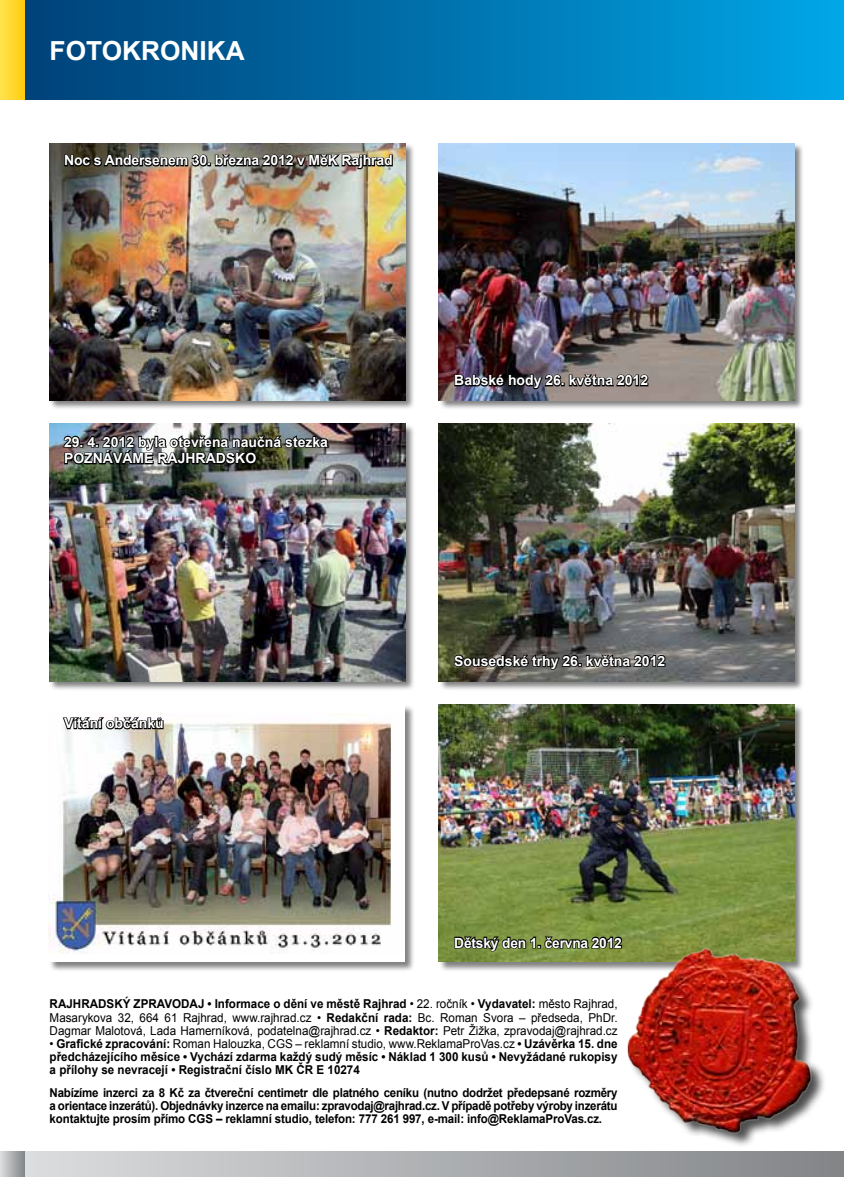
<style>
.page{position:relative;width:844px;height:1191px;background:#fff}
.page>*{position:absolute;margin:0;border:0;box-sizing:border-box;transform-origin:0 0}
.t1{font:700 26.25px "Arial";color:#fff}
.t2{font:700 14px/16.8px "Arial";color:#fff}
.t3{font:700 12.25px/13.1px "Arial";letter-spacing:-.005em;color:#000;text-align:justify;scale:.94 1}
.t4{font:12.25px/13.1px "Arial";color:#000;text-align:justify;scale:.95 1}
.t5{font:700 12.25px/13.1px "Arial";letter-spacing:-.005em;color:#000;text-align:justify;scale:.95 1}
.s1{font-weight:700}
.s2{font-weight:400}
</style>
<div class="page">
<div style="left:25px;top:0;width:818px;height:99px;background:linear-gradient(to right,#003f77,#00a5e5)"></div>
<div style="left:25px;top:1151px;width:818px;height:25px;background:linear-gradient(to right,#dbddde,#818486)"></div>
<svg style="left:0;top:1151px;width:25px;height:25px"></svg>
<svg style="left:0;top:0;width:25px;height:99px;background:#ffd72d"></svg>
<div style="left:48px;top:704px;width:366px;height:268px;background:#000;opacity:.5"></div>
<div style="left:49px;top:705px;width:355px;height:257px;background:#fff"></div>
<img style="left:49px;top:713px;width:343px;height:240px">
<svg style="left:62px;top:715px;width:102px;height:16px"></svg>
<div style="left:438px;top:142px;width:366px;height:268px;background:#000;opacity:.5"></div>
<img style="left:438px;top:143px;width:356px;height:257px">
<svg style="left:453px;top:372px;width:196px;height:18px;background:#413b3e"></svg>
<div style="left:49px;top:142px;width:366px;height:268px;background:#000;opacity:.5"></div>
<img style="left:50px;top:143px;width:355px;height:257px">
<img style="left:63px;top:143px;width:330px;height:27px">
<div style="left:438px;top:704px;width:366px;height:268px;background:#000;opacity:.5"></div>
<img style="left:438px;top:705px;width:356px;height:257px">
<svg style="left:453px;top:934px;width:170px;height:18px;background:#485527"></svg>
<div style="left:627px;top:947px;width:198px;height:200px;background:#000;opacity:.7"></div>
<img style="left:624px;top:945px;width:193px;height:196px">
<div style="left:438px;top:423px;width:366px;height:268px;background:#000;opacity:.5"></div>
<img style="left:438px;top:424px;width:356px;height:257px">
<svg style="left:452px;top:653px;width:214px;height:17px;background:#383834"></svg>
<div style="left:49px;top:423px;width:366px;height:268px;background:#000;opacity:.5"></div>
<img style="left:50px;top:424px;width:355px;height:257px">
<img style="left:62px;top:434px;width:268px;height:33px">
<h1 class="t1" style="left:50px;top:34px;width:196px">FOTOKRONIKA</h1>
<p class="t2" style="left:64px;top:153px;width:330px">Noc s Andersenem 30. března 2012 v MěK Rajhrad</p>
<p class="t2" style="left:64px;top:434px;width:265px">29. 4. 2012 byla otevřena naučná stezka<br>POZNÁVÁME RAJHRADSKO</p>
<p class="t2" style="left:64px;top:715px;width:101px">Vítání občánků</p>
<p class="t2" style="left:454px;top:372px;width:195px">Babské hody 26. května 2012</p>
<p class="t2" style="left:454px;top:653px;width:212px">Sousedské trhy 26. května 2012</p>
<p class="t2" style="left:454px;top:934px;width:169px">Dětský den 1. června 2012</p>
<p class="t4" style="left:50px;top:997px;width:599px"><span class="s1">RAJHRADSKÝ ZPRAVODAJ • Informace o dění ve městě Rajhrad</span> • 22. ročník • <span class="s1">Vydavatel:</span> město Rajhrad, Masarykova 32, 664 61 Rajhrad, www.rajhrad.cz • <span class="s1">Redakční rada:</span> Bc. Roman Svora – předseda, PhDr.<br>Dagmar Malotová, Lada Hamerníková, podatelna@rajhrad.cz • <span class="s1">Redaktor:</span> Petr Žižka, zpravodaj@rajhrad.cz</p>
<p class="t5" style="left:50px;top:1037px;width:599px"><span class="s2">•</span> Grafické zpracování: <span class="s2">Roman Halouzka, CGS – reklamní studio, www.ReklamaProVas.cz</span> • Uzávěrka 15. dne předcházejícího měsíce • Vychází zdarma každý sudý měsíc • Náklad 1 300 kusů • Nevyžádané rukopisy a přílohy se nevracejí • Registrační číslo MK ČR E 10274</p>
<p class="t3" style="left:50px;top:1086px;width:605px">Nabízíme inzerci za 8 Kč za čtvereční centimetr dle platného ceníku (nutno dodržet předepsané rozměry a orientace inzerátů). Objednávky inzerce na emailu: zpravodaj@rajhrad.cz. V případě potřeby výroby inzerátu kontaktujte prosím přímo CGS – reklamní studio, telefon: 777 261 997, e-mail: info@ReklamaProVas.cz.</p>
</div>
